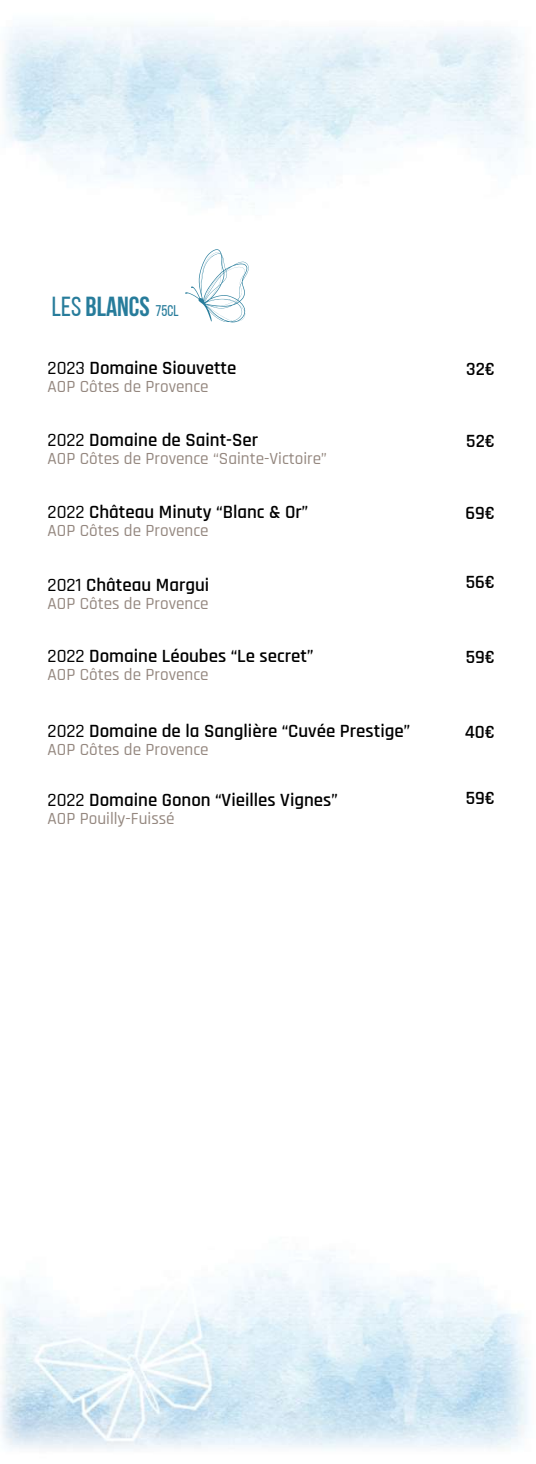
<style>
.page{position:relative;width:536px;height:1464px;background:#fff}
.page>*{position:absolute;margin:0;border:0;box-sizing:border-box;transform-origin:0 0}
.t1{font:700 27.47px "Bebas Neue";color:#277c9b}
.t2{font:600 18.9px "Rajdhani";color:#000}
.t3{font:500 17.15px "Rajdhani";color:#94877f}
.s1{font-weight:400}
.s2{font-weight:400;font-size:15.4px}
.s3{font-weight:500}
</style>
<div class="page">
<img style="left:1px;top:26px;width:528px;height:1424px">
<svg style="left:183px;top:243px;width:66px;height:79px"></svg>
<h1 class="t1" style="left:52px;top:295px;width:128px"><span class="s1">LES</span> BLANCS <span class="s2">75CL</span></h1>
<p class="t2" style="left:48px;top:357px;width:190px"><span class="s3">2023</span> Domaine Siouvette</p>
<p class="t3" style="left:48px;top:376px;width:162px">AOP Côtes de Provence</p>
<p class="t2" style="left:466px;top:357px;width:30px">32€</p>
<p class="t2" style="left:48px;top:429px;width:212px"><span class="s3">2022</span> Domaine de Saint-Ser</p>
<p class="t3" style="left:48px;top:448px;width:281px">AOP Côtes de Provence “Sainte-Victoire”</p>
<p class="t2" style="left:466px;top:429px;width:30px">52€</p>
<p class="t2" style="left:48px;top:500px;width:262px"><span class="s3">2022</span> Château Minuty “Blanc &amp; Or”</p>
<p class="t3" style="left:48px;top:520px;width:162px">AOP Côtes de Provence</p>
<p class="t2" style="left:465px;top:501px;width:31px">69€</p>
<p class="t2" style="left:48px;top:573px;width:163px"><span class="s3">2021</span> Château Margui</p>
<p class="t3" style="left:48px;top:593px;width:162px">AOP Côtes de Provence</p>
<p class="t2" style="left:48px;top:644px;width:267px"><span class="s3">2022</span> Domaine Léoubes “Le secret”</p>
<p class="t3" style="left:48px;top:664px;width:162px">AOP Côtes de Provence</p>
<p class="t2" style="left:465px;top:570px;width:31px">56€</p>
<p class="t2" style="left:465px;top:645px;width:31px">59€</p>
<p class="t2" style="left:48px;top:719px;width:364px"><span class="s3">2022</span> Domaine de la Sanglière “Cuvée Prestige”</p>
<p class="t3" style="left:48px;top:739px;width:162px">AOP Côtes de Provence</p>
<p class="t2" style="left:48px;top:788px;width:292px"><span class="s3">2022</span> Domaine Gonon “Vieilles Vignes”</p>
<p class="t3" style="left:48px;top:808px;width:129px">AOP Pouilly-Fuissé</p>
<p class="t2" style="left:464px;top:720px;width:32px">40€</p>
<p class="t2" style="left:465px;top:786px;width:31px">59€</p>
</div>
